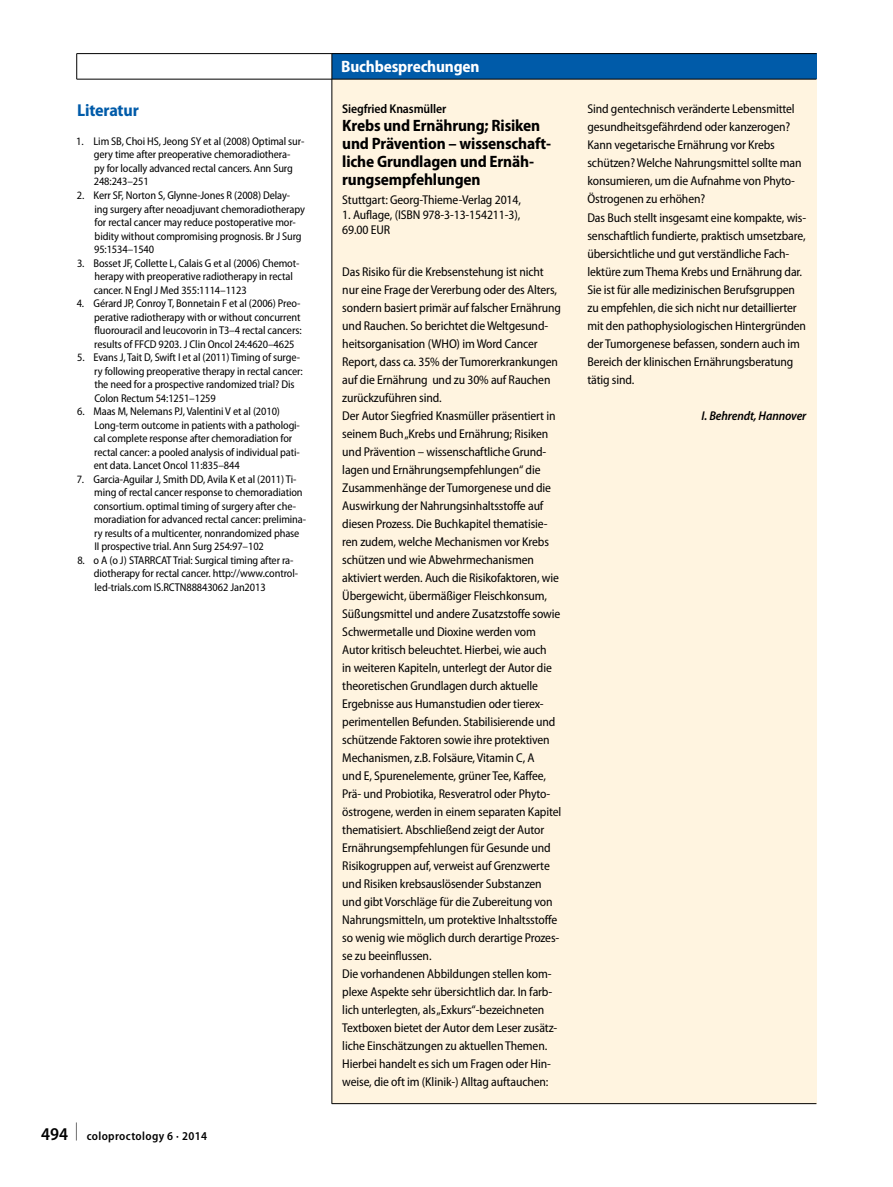
<style>
.page{position:relative;width:893px;height:1187px;background:#fff}
.page>*{position:absolute;margin:0;border:0;box-sizing:border-box;transform-origin:0 0}
.t1{font:700 semi-condensed 17.25px "Myriad Pro";letter-spacing:-.01em;color:#005ba9}
.t2{font:700 semi-condensed 16.5px/18px "Myriad Pro";letter-spacing:-.01em;color:#000}
.t3{font:700 semi-condensed 16.5px "Myriad Pro";letter-spacing:-.01em;color:#fff}
.t4{font:semi-condensed 12.75px/18px "Myriad Pro";letter-spacing:-.01em;color:#000}
.t5{font:600 semi-condensed 12.75px "Myriad Pro";letter-spacing:-.01em;color:#000}
.t6{font:italic 600 semi-condensed 12.75px "Myriad Pro";letter-spacing:-.01em;color:#000}
.t7{font:600 semi-condensed 12px "Myriad Pro";letter-spacing:.03em;color:#000}
.t8{font:semi-condensed 11.25px/13.5px "Myriad Pro";letter-spacing:-.01em;color:#000}
.s1{font-size:18px}
</style>
<div class="page">
<div style="left:332px;top:79px;width:484px;height:1024px;background:#fff4e0"></div>
<div style="left:332px;top:54px;width:484px;height:25px;background:#005ba9"></div>
<hr style="left:332px;top:54px;width:1px;height:1049px;background:#000">
<hr style="left:332px;top:1103px;width:484px;height:1px;background:#000">
<hr style="left:77px;top:53px;width:739px;height:1px;background:#000">
<svg style="left:76px;top:54px;width:1px;height:25px"></svg>
<hr style="left:77px;top:79px;width:739px;height:1px;background:#000">
<h1 class="t1" style="left:77px;top:101px;width:63px">Literatur</h1>
<p class="t8" style="left:94px;top:135px;width:212px;text-indent:-18px">1. Lim SB, Choi HS, Jeong SY et al (2008) Optimal sur&shy;gery time after preoperative chemoradiothera-<br>py for locally advanced rectal cancers. Ann Surg 248:243–251</p>
<p class="t8" style="left:94px;top:189px;width:212px;text-indent:-17px">2. Kerr SF, Norton S, Glynne-Jones R (2008) Delay&shy;ing surgery after neoadjuvant chemoradiotherapy for rectal cancer may reduce postoperative mor&shy;bidity without compromising prognosis. Br J Surg 95:1534–1540</p>
<p class="t8" style="left:94px;top:256px;width:207px;text-indent:-17px">3. Bosset JF, Collette L, Calais G et al (2006) Chemot&shy;herapy with preoperative radiotherapy in rectal cancer. N Engl J Med 355:1114–1123</p>
<p class="t8" style="left:94px;top:297px;width:209px;text-align:justify;text-indent:-18px">4. Gérard JP, Conroy T, Bonnetain F et al (2006) Preo&shy;perative radiotherapy with or without concurrent fluorouracil and leucovorin in T3–4 rectal cancers: results of FFCD 9203. J Clin Oncol 24:4620–4625</p>
<p class="t8" style="left:94px;top:351px;width:210px;text-indent:-17px">5. Evans J, Tait D, Swift I et al (2011) Timing of surge&shy;ry following preoperative therapy in rectal cancer: the need for a prospective randomized trial? Dis Colon Rectum 54:1251–1259</p>
<p class="t8" style="left:94px;top:405px;width:208px;text-indent:-17px">6. Maas M, Nelemans PJ, Valentini V et al (2010)<br>Long-term outcome in patients with a pathologi&shy;cal complete response after chemoradiation for rectal cancer: a pooled analysis of individual pati&shy;ent data. Lancet Oncol 11:835–844</p>
<p class="t8" style="left:94px;top:472px;width:214px;text-indent:-17px">7. Garcia-Aguilar J, Smith DD, Avila K et al (2011) Ti&shy;ming of rectal cancer response to chemoradiation consortium. optimal timing of surgery after che&shy;moradiation for advanced rectal cancer: prelimina&shy;ry results of a multicenter, nonrandomized phase II prospective trial. Ann Surg 254:97–102</p>
<p class="t8" style="left:94px;top:553px;width:206px;text-indent:-17px">8. o A (o J) STARRCAT Trial: Surgical timing after ra&shy;diotherapy for rectal cancer. http://www.control&shy;led-trials.com IS.RCTN88843062 Jan2013</p>
<p class="t7" style="left:41px;top:1129px;width:167px"><span class="s1">494 </span><sup>|</sup> coloproctology 6 · 2014</p>
<p class="t3" style="left:341px;top:57px;width:140px">Buchbesprechungen</p>
<p class="t5" style="left:342px;top:102px;width:106px">Siegfried Knasmüller</p>
<p class="t2" style="left:342px;top:117px;width:210px">Krebs und Ernährung; Risiken und Prävention – wissenschaft&shy;liche Grundlagen und Ernäh&shy;rungsempfehlungen</p>
<p class="t4" style="left:342px;top:191px;width:180px">Stuttgart: Georg-Thieme-Verlag 2014,</p>
<p class="t4" style="left:342px;top:207px;width:180px;line-height:15.3px">1. Auflage, (ISBN 978-3-13-154211-3),<br>69.00 EUR</p>
<p class="t4" style="left:342px;top:262px;width:220px">Das Risiko für die Krebsenstehung ist nicht nur eine Frage der Vererbung oder des Alters, sondern basiert primär auf falscher Ernährung und Rauchen. So berichtet dieWeltgesund&shy;heitsorganisation (WHO) imWord Cancer Report, dass ca. 35% der Tumorerkrankungen auf die Ernährung und zu 30% auf Rauchen zurückzuführen sind.<br>Der Autor Siegfried Knasmüller präsentiert in seinem Buch„Krebs und Ernährung; Risiken und Prävention – wissenschaftliche Grund&shy;lagen und Ernährungsempfehlungen“ die Zusammenhänge der Tumorgenese und die Auswirkung der Nahrungsinhaltsstoffe auf diesen Prozess. Die Buchkapitel thematisie&shy;ren zudem, welche Mechanismen vor Krebs schützen und wie Abwehrmechanismen aktiviert werden. Auch die Risikofaktoren, wie Übergewicht, übermäßiger Fleischkonsum, Süßungsmittel und andere Zusatzstoffe sowie Schwermetalle und Dioxine werden vom Autor kritisch beleuchtet. Hierbei, wie auch<br>in weiteren Kapiteln, unterlegt der Autor die theoretischen Grundlagen durch aktuelle Ergebnisse aus Humanstudien oder tierex&shy;perimentellen Befunden. Stabilisierende und schützende Faktoren sowie ihre protektiven Mechanismen, z.B. Folsäure, Vitamin C, A<br>und E, Spurenelemente, grüner Tee, Kaffee, Prä- und Probiotika, Resveratrol oder Phyto&shy;östrogene, werden in einem separaten Kapitel thematisiert. Abschließend zeigt der Autor Ernährungsempfehlungen für Gesunde und Risikogruppen auf, verweist auf Grenzwerte und Risiken krebsauslösender Substanzen und gibt Vorschläge für die Zubereitung von Nahrungsmitteln, um protektive Inhaltsstoffe so wenig wie möglich durch derartige Prozes&shy;se zu beeinflussen.<br>Die vorhandenen Abbildungen stellen kom&shy;plexe Aspekte sehr übersichtlich dar. In farb&shy;lich unterlegten, als„Exkurs“-bezeichneten Textboxen bietet der Autor dem Leser zusätz&shy;liche Einschätzungen zu aktuellen Themen.<br>Hierbei handelt es sich um Fragen oder Hin&shy;weise, die oft im (Klinik-) Alltag auftauchen:</p>
<p class="t4" style="left:587px;top:100px;width:220px">Sind gentechnisch veränderte Lebensmittel gesundheitsgefährdend oder kanzerogen?<br>Kann vegetarische Ernährung vor Krebs schützen?Welche Nahrungsmittel sollte man konsumieren, um die Aufnahme von Phyto-Östrogenen zu erhöhen?<br>Das Buch stellt insgesamt eine kompakte, wis&shy;senschaftlich fundierte, praktisch umsetzbare, übersichtliche und gut verständliche Fach&shy;lektüre zumThema Krebs und Ernährung dar.<br>Sie ist für alle medizinischen Berufsgruppen zu empfehlen, die sich nicht nur detaillierter mit den pathophysiologischen Hintergründen der Tumorgenese befassen, sondern auch im Bereich der klinischen Ernährungsberatung tätig sind.</p>
<p class="t6" style="left:702px;top:408px;width:106px">I. Behrendt, Hannover</p>
</div>
